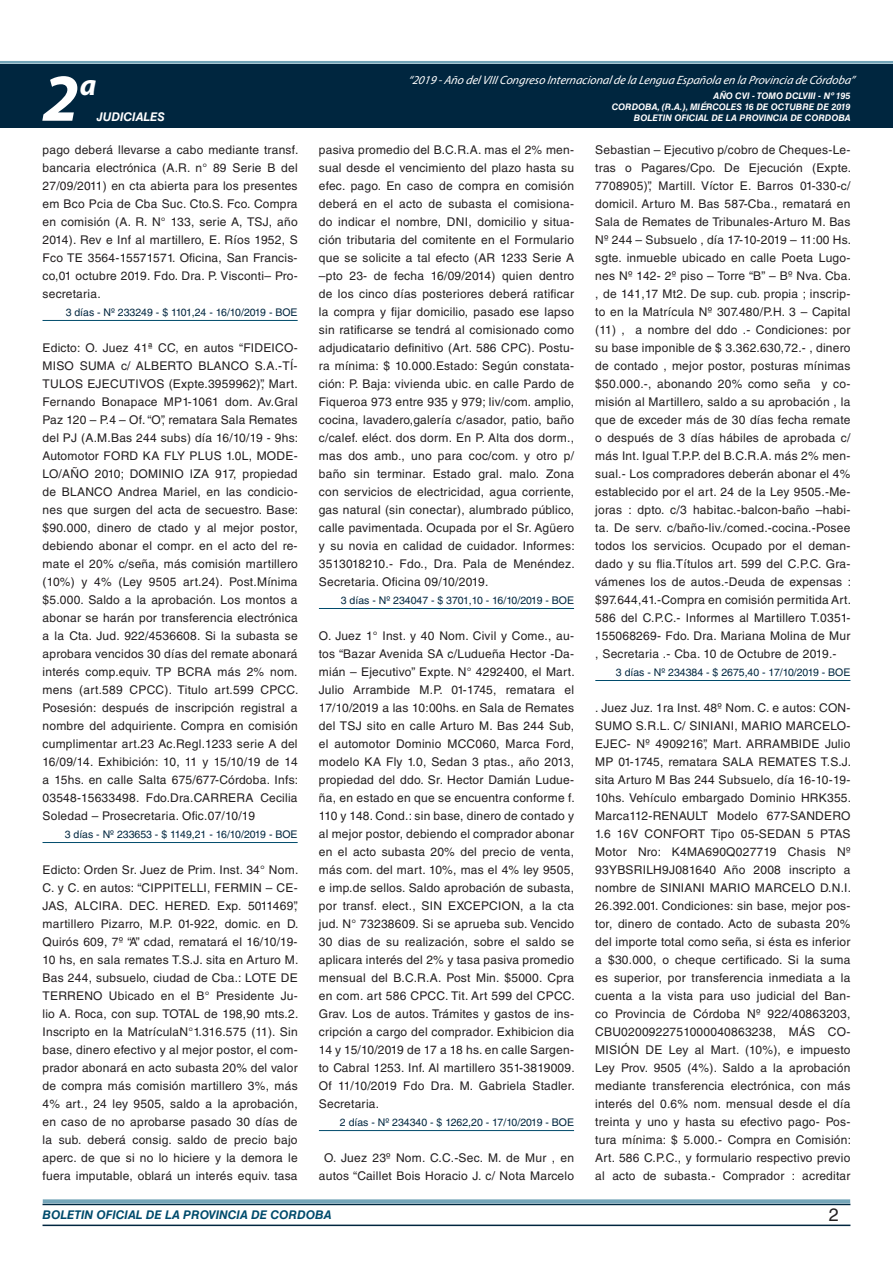
<style>
.page{position:relative;width:893px;height:1263px;background:#fff}
.page>*{position:absolute;margin:0;border:0;box-sizing:border-box;transform-origin:0 0}
.t1{font:italic 700 67.5px "Myriad Pro";color:#fff}
.t2{font:italic 700 30px "Myriad Pro";color:#fff}
.t3{font:18px "Helvetica LT Std";color:#231f20}
.t4{font:12px/18px "Helvetica LT Std";letter-spacing:.02em;color:#231f20;text-align:justify}
.t5{font:italic 12px "Myriad Pro";color:#fff}
.t6{font:italic 700 12px "Helvetica LT Std";color:#004b6c}
.t7{font:italic 700 12px "Helvetica LT Std";color:#fff}
.t8{font:10.5px "Helvetica LT Std";color:#00263f}
.t9{font:italic 700 9px/10.8px "Helvetica LT Std";color:#fff;text-align:right}
</style>
<div class="page">
<div style="left:0;top:61px;width:893px;height:6px;background:#fff;opacity:.75"></div>
<div style="left:0;top:64px;width:893px;height:64px;background:#00263f"></div>
<hr style="left:43px;top:1224px;width:807px;height:2px;background:#00263f">
<div style="left:42px;top:1198px;width:809px;height:8px;background:#fff;opacity:.75"></div>
<hr style="left:43px;top:320px;width:255px;height:1px;background:#004b6c">
<hr style="left:43px;top:842px;width:255px;height:1px;background:#004b6c">
<hr style="left:319px;top:608px;width:255px;height:1px;background:#004b6c">
<hr style="left:319px;top:1130px;width:255px;height:1px;background:#004b6c">
<hr style="left:595px;top:680px;width:255px;height:1px;background:#004b6c">
<h2 class="t2" style="left:80px;top:66px;width:18px">a</h2>
<p class="t5" style="left:408px;top:72px;width:448px">“2019 -Año delVIIICongreso Internacionalde la Lengua Esp añola en la Provincia de Córdoba”</p>
<h1 class="t1" style="left:43px;top:54px;width:38px">2</h1>
<p class="t9" style="left:612px;top:91px;width:240px">AÑO CVI - TOMO DCLVIII - Nº 195<br>CORDOBA, (R.A.), MIÉRCOLES 16 DE OCTUBRE DE 2019</p>
<p class="t7" style="left:97px;top:110px;width:70px">JUDICIALES</p>
<p class="t9" style="left:634px;top:112px;width:218px">BOLETIN OFICIAL DE LA PROVINCIA DE CORDOBA</p>
<p class="t4" style="left:43px;top:141px;width:257px">pago deberá llevarse a cabo mediante transf. bancaria electrónica (A.R. n° 89 Serie B del 27/09/2011) en cta abierta para los presentes em Bco Pcia de Cba Suc. Cto.S. Fco. Compra en comisión (A. R. N° 133, serie A, TSJ, año 2014). Rev e Inf al martillero, E. Ríos 1952, S Fco TE 3564-15571571. Oficina, San Francis&shy;co,01 octubre 2019. Fdo. Dra. P. Visconti– Pro&shy;secretaria.</p>
<p class="t8" style="left:66px;top:306px;width:233px">3 días - Nº 233249 - $ 1101,24 - 16/10/2019 - BOE</p>
<p class="t4" style="left:43px;top:339px;width:257px">Edicto: O. Juez 41ª CC, en autos “FIDEICO-MISO SUMA c/ ALBERTO BLANCO S.A.-TÍ-TULOS EJECUTIVOS (Expte.3959962)”, Mart.<br>Fernando Bonapace MP1-1061 dom. Av.Gral Paz 120 – P.4 – Of. “O”, rematara Sala Remates del PJ (A.M.Bas 244 subs) día 16/10/19 - 9hs:<br>Automotor FORD KA FLY PLUS 1.0L, MODE-LO/AÑO 2010; DOMINIO IZA 917, propiedad de BLANCO Andrea Mariel, en las condicio&shy;nes que surgen del acta de secuestro. Base: $90.000, dinero de ctado y al mejor postor, debiendo abonar el compr. en el acto del re&shy;mate el 20% c/seña, más comisión martillero (10%) y 4% (Ley 9505 art.24). Post.Mínima $5.000. Saldo a la aprobación. Los montos a abonar se harán por transferencia electrónica a la Cta. Jud. 922/4536608. Si la subasta se aprobara vencidos 30 días del remate abonará interés comp.equiv. TP BCRA más 2% nom. mens (art.589 CPCC). Titulo art.599 CPCC.<br>Posesión: después de inscripción registral a nombre del adquiriente. Compra en comisión cumplimentar art.23 Ac.Regl.1233 serie A del 16/09/14. Exhibición: 10, 11 y 15/10/19 de 14 a 15hs. en calle Salta 675/677-Córdoba. Infs:<br>03548-15633498. Fdo.Dra.CARRERA Cecilia Soledad – Prosecretaria. Ofic.07/10/19</p>
<p class="t8" style="left:65px;top:828px;width:234px">3 días - Nº 233653 - $ 1149,21 - 16/10/2019 - BOE</p>
<p class="t4" style="left:43px;top:861px;width:257px">Edicto: Orden Sr. Juez de Prim. Inst. 34° Nom.<br>C. y C. en autos: “CIPPITELLI, FERMIN – CE-JAS, ALCIRA. DEC. HERED. Exp. 5011469”, martillero Pizarro, M.P. 01-922, domic. en D.<br>Quirós 609, 7º “A” cdad, rematará el 16/10/19- 10 hs, en sala remates T.S.J. sita en Arturo M.<br>Bas 244, subsuelo, ciudad de Cba.: LOTE DE TERRENO Ubicado en el B° Presidente Ju&shy;lio A. Roca, con sup. TOTAL de 198,90 mts.2.<br>Inscripto en la MatrículaN°1.316.575 (11). Sin base, dinero efectivo y al mejor postor, el com&shy;prador abonará en acto subasta 20% del valor de compra más comisión martillero 3%, más 4% art., 24 ley 9505, saldo a la aprobación, en caso de no aprobarse pasado 30 días de la sub. deberá consig. saldo de precio bajo aperc. de que si no lo hiciere y la demora le fuera imputable, oblará un interés equiv. tasa</p>
<p class="t4" style="left:319px;top:141px;width:257px">pasiva promedio del B.C.R.A. mas el 2% men&shy;sual desde el vencimiento del plazo hasta su efec. pago. En caso de compra en comisión deberá en el acto de subasta el comisiona&shy;do indicar el nombre, DNI, domicilio y situa&shy;ción tributaria del comitente en el Formulario que se solicite a tal efecto (AR 1233 Serie A –pto 23- de fecha 16/09/2014) quien dentro de los cinco días posteriores deberá ratificar la compra y fijar domicilio, pasado ese lapso sin ratificarse se tendrá al comisionado como adjudicatario definitivo (Art. 586 CPC). Postu&shy;ra mínima: $ 10.000.Estado: Según constata&shy;ción: P. Baja: vivienda ubic. en calle Pardo de Fiqueroa 973 entre 935 y 979; liv/com. amplio, cocina, lavadero,galería c/asador, patio, baño c/calef. eléct. dos dorm. En P. Alta dos dorm., mas dos amb., uno para coc/com. y otro p/ baño sin terminar. Estado gral. malo. Zona con servicios de electricidad, agua corriente, gas natural (sin conectar), alumbrado público, calle pavimentada. Ocupada por el Sr. Agüero y su novia en calidad de cuidador. Informes:<br>3513018210.- Fdo., Dra. Pala de Menéndez.<br>Secretaria. Oficina 09/10/2019.</p>
<p class="t8" style="left:341px;top:594px;width:235px">3 días - Nº 234047 - $ 3701,10 - 16/10/2019 - BOE</p>
<p class="t4" style="left:319px;top:627px;width:257px">O. Juez 1° Inst. y 40 Nom. Civil y Come., au&shy;tos “Bazar Avenida SA c/Ludueña Hector -Da&shy;mián – Ejecutivo” Expte. N° 4292400, el Mart.<br>Julio Arrambide M.P. 01-1745, rematara el 17/10/2019 a las 10:00hs. en Sala de Remates del TSJ sito en calle Arturo M. Bas 244 Sub, el automotor Dominio MCC060, Marca Ford, modelo KA Fly 1.0, Sedan 3 ptas., año 2013, propiedad del ddo. Sr. Hector Damián Ludue&shy;ña, en estado en que se encuentra conforme f.<br>110 y 148. Cond.: sin base, dinero de contado y al mejor postor, debiendo el comprador abonar en el acto subasta 20% del precio de venta, más com. del mart. 10%, mas el 4% ley 9505, e imp.de sellos. Saldo aprobación de subasta, por transf. elect., SIN EXCEPCION, a la cta jud. N° 73238609. Si se aprueba sub. Vencido 30 dias de su realización, sobre el saldo se aplicara interés del 2% y tasa pasiva promedio mensual del B.C.R.A. Post Min. $5000. Cpra en com. art 586 CPCC. Tit. Art 599 del CPCC.<br>Grav. Los de autos. Trámites y gastos de ins&shy;cripción a cargo del comprador. Exhibicion dia 14 y 15/10/2019 de 17 a 18 hs. en calle Sargen&shy;to Cabral 1253. Inf. Al martillero 351-3819009.<br>Of 11/10/2019 Fdo Dra. M. Gabriela Stadler.<br>Secretaria.</p>
<p class="t8" style="left:340px;top:1116px;width:236px">2 días - Nº 234340 - $ 1262,20 - 17/10/2019 - BOE</p>
<p class="t4" style="left:319px;top:1149px;width:257px;text-align:center">O. Juez 23º Nom. C.C.-Sec. M. de Mur , en autos “Caillet Bois Horacio J. c/ Nota Marcelo</p>
<p class="t4" style="left:595px;top:141px;width:257px">Sebastian – Ejecutivo p/cobro de Cheques-Le&shy;tras o Pagares/Cpo. De Ejecución (Expte.<br>7708905)”, Martill. Víctor E. Barros 01-330-c/ domicil. Arturo M. Bas 587-Cba., rematará en Sala de Remates de Tribunales-Arturo M. Bas Nº 244 – Subsuelo , día 17-10-2019 – 11:00 Hs. sgte. inmueble ubicado en calle Poeta Lugo&shy;nes Nº 142- 2º piso – Torre “B” – Bº Nva. Cba. , de 141,17 Mt2. De sup. cub. propia ; inscrip&shy;to en la Matrícula Nº 307.480/P.H. 3 – Capital (11) , a nombre del ddo .- Condiciones: por su base imponible de $ 3.362.630,72.- , dinero de contado , mejor postor, posturas mínimas $50.000.-, abonando 20% como seña y co&shy;misión al Martillero, saldo a su aprobación , la que de exceder más de 30 días fecha remate o después de 3 días hábiles de aprobada c/ más Int. Igual T.P.P. del B.C.R.A. más 2% men&shy;sual.- Los compradores deberán abonar el 4% establecido por el art. 24 de la Ley 9505.-Me&shy;joras : dpto. c/3 habitac.-balcon-baño –habi&shy;ta. De serv. c/baño-liv./comed.-cocina.-Posee todos los servicios. Ocupado por el deman&shy;dado y su flia.Títulos art. 599 del C.P.C. Gra&shy;vámenes los de autos.-Deuda de expensas : $97.644,41.-Compra en comisión permitida Art.<br>586 del C.P.C.- Informes al Martillero T.0351- 155068269- Fdo. Dra. Mariana Molina de Mur , Secretaria .- Cba. 10 de Octubre de 2019.-</p>
<p class="t8" style="left:616px;top:666px;width:236px">3 días - Nº 234384 - $ 2675,40 - 17/10/2019 - BOE</p>
<p class="t4" style="left:595px;top:699px;width:257px">. Juez Juz. 1ra Inst. 48º Nom. C. e autos: CON-SUMO S.R.L. C/ SINIANI, MARIO MARCELO-EJEC- Nº 4909216”, Mart. ARRAMBIDE Julio MP 01-1745, rematara SALA REMATES T.S.J. sita Arturo M Bas 244 Subsuelo, día 16-10-19- 10hs. Vehículo embargado Dominio HRK355.<br>Marca112-RENAULT Modelo 677-SANDERO 1.6 16V CONFORT Tipo 05-SEDAN 5 PTAS Motor Nro: K4MA690Q027719 Chasis Nº 93YBSRILH9J081640 Año 2008 inscripto a nombre de SINIANI MARIO MARCELO D.N.I.<br>26.392.001. Condiciones: sin base, mejor pos&shy;tor, dinero de contado. Acto de subasta 20% del importe total como seña, si ésta es inferior a $30.000, o cheque certificado. Si la suma es superior, por transferencia inmediata a la cuenta a la vista para uso judicial del Ban&shy;co Provincia de Córdoba Nº 922/40863203, CBU0200922751000040863238, MÁS CO-MISIÓN DE Ley al Mart. (10%), e impuesto Ley Prov. 9505 (4%). Saldo a la aprobación mediante transferencia electrónica, con más interés del 0.6% nom. mensual desde el día treinta y uno y hasta su efectivo pago- Pos&shy;tura mínima: $ 5.000.- Compra en Comisión:<br>Art. 586 C.P.C., y formulario respectivo previo al acto de subasta.- Comprador : acreditar</p>
<p class="t6" style="left:43px;top:1208px;width:290px">BOLETIN OFICIAL DE LA PROVINCIA DE CORDOBA</p>
<h3 class="t3" style="left:829px;top:1204px;width:12px">2</h3>
</div>
